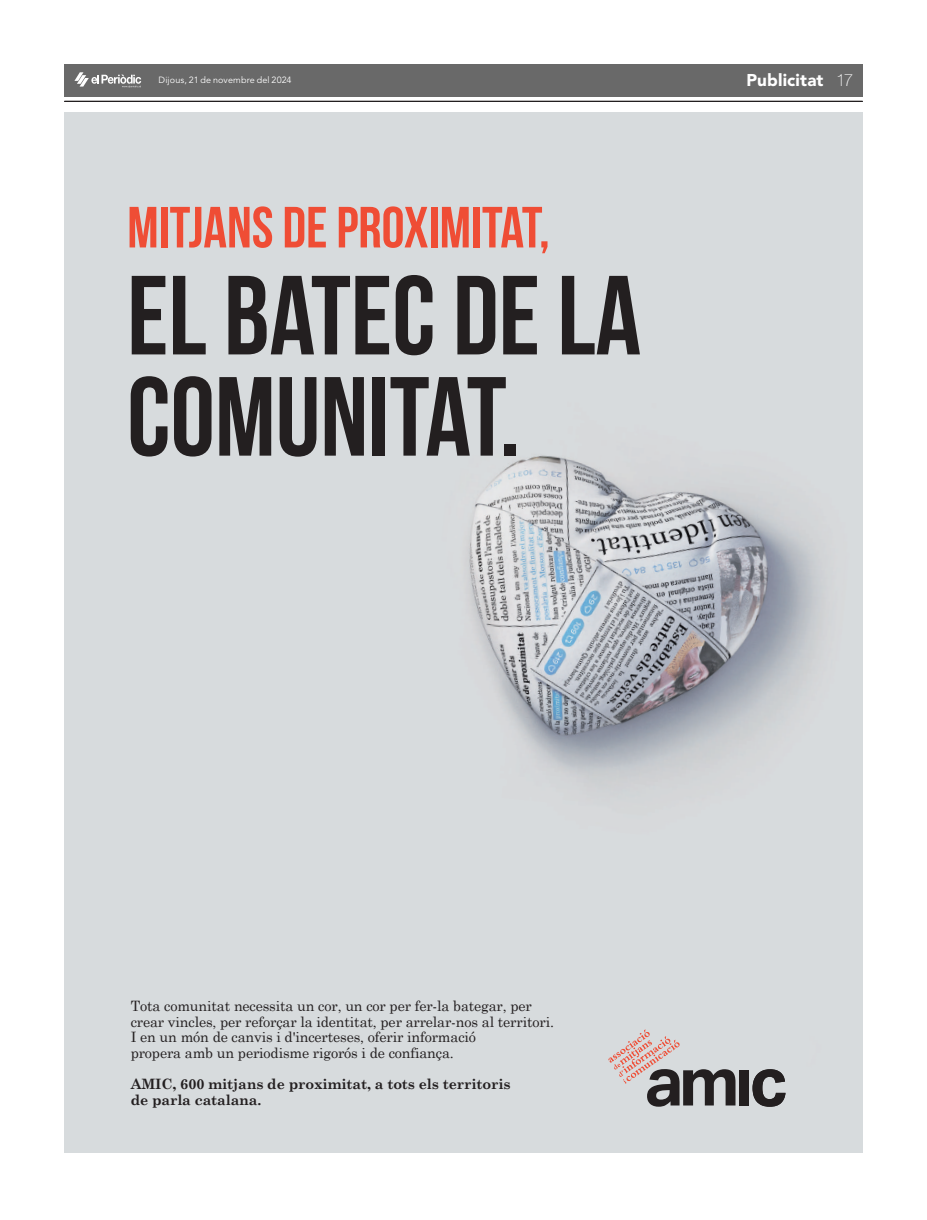
<style>
.page{position:relative;width:927px;height:1220px;background:#fff}
.page>*{position:absolute;margin:0;border:0;box-sizing:border-box;transform-origin:0 0}
.t1{font:112.2px/101.2px "Bebas Neue";color:#231f20}
.t2{font:58px "Bebas Neue";color:#ef4d35}
.t3{font:900 17px "Avenir LT Std";letter-spacing:.01em;color:#fff}
.t4{font:14.3px/15.6px "Century Schoolbook";letter-spacing:-.01em;color:#231f20}
.t5{font:700 14.3px/15.6px "Century Schoolbook";letter-spacing:-.01em;color:#231f20}
.t6{font:9px "Avenir LT Std";letter-spacing:.015em;color:#fff}
.s1{font-family:"Helvetica Neue LT Std";font-weight:100}
</style>
<div class="page">
<div style="left:64px;top:64px;width:798px;height:32px;background:#696969"></div>
<svg style="left:74px;top:72px;width:67px;height:16px"></svg>
<hr style="left:64px;top:101px;width:798px;height:1px;background:#231f20">
<img style="left:64px;top:112px;width:798px;height:1040px">
<svg style="left:608px;top:1029px;width:127px;height:78px;background:#b4aeae"></svg>
<div style="left:739px;top:1070px;width:10px;height:35px;background:#231f20"></div>
<svg style="left:752px;top:1069px;width:33px;height:38px"></svg>
<p class="t6" style="left:158px;top:75px;width:135px">Dijous, 21 de novembre del 2024</p>
<p class="t3" style="left:746px;top:70px;width:108px">Publicitat <span class="s1">17</span></p>
<h2 class="t2" style="left:127px;top:196px;width:424px">MITJANS DE PROXIMITAT,</h2>
<h1 class="t1" style="left:127px;top:264px;width:515px">EL BATEC DE LA<br>COMUNITAT.</h1>
<p class="t4" style="left:131px;top:998px;width:425px">Tota comunitat necessita un cor, un cor per fer-la bategar, per crear vincles, per reforçar la identitat, per arrelar-nos al territori.<br>I en un món de canvis i d'incerteses, oferir informació<br>propera amb un periodisme rigorós i de confiança.</p>
<p class="t5" style="left:131px;top:1076px;width:381px">AMIC, 600 mitjans de proximitat, a tots els territoris de parla catalana.</p>
</div>
